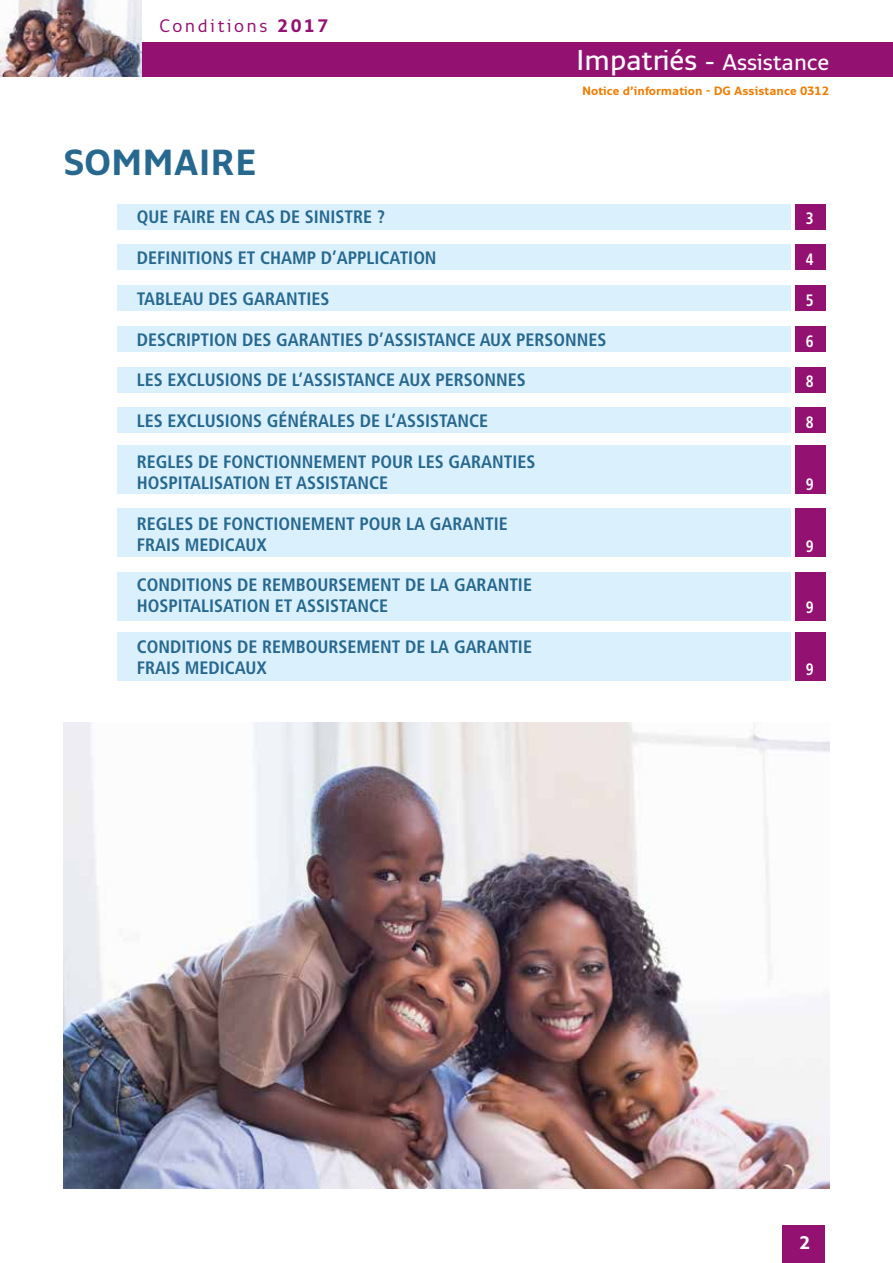
<style>
.page{position:relative;width:893px;height:1263px;background:#fff}
.page>*{position:absolute;margin:0;border:0;box-sizing:border-box;transform-origin:0 0}
.t1{font:700 36px "Monitor";color:#27688f}
.t2{font:600 28.5px "Monitor";color:#fff}
.t3{font:700 18.15px "Monitor";color:#fff}
.t4{font:700 condensed 18px/21px "Frutiger LT Std";color:#27688f}
.t5{font:18px "Monitor";letter-spacing:.14em;color:#931271}
.t6{font:700 condensed 16.5px "Frutiger LT Std";color:#fff;scale:.92 1}
.t7{font:700 12px "Monitor";color:#ef7d00}
.s1{font-weight:700}
.s2{font-size:22.5px}
</style>
<div class="page">
<div style="left:118px;top:204px;width:673px;height:25px;background:#dbf0fd"></div>
<div style="left:795px;top:204px;width:30px;height:25px;background:#931271"></div>
<div style="left:118px;top:245px;width:673px;height:25px;background:#dbf0fd"></div>
<div style="left:795px;top:245px;width:30px;height:25px;background:#931271"></div>
<div style="left:118px;top:285px;width:673px;height:26px;background:#dbf0fd"></div>
<div style="left:795px;top:285px;width:30px;height:26px;background:#931271"></div>
<div style="left:118px;top:326px;width:673px;height:25px;background:#dbf0fd"></div>
<div style="left:795px;top:326px;width:30px;height:25px;background:#931271"></div>
<div style="left:118px;top:368px;width:673px;height:25px;background:#dbf0fd"></div>
<div style="left:795px;top:368px;width:30px;height:25px;background:#931271"></div>
<div style="left:118px;top:408px;width:673px;height:25px;background:#dbf0fd"></div>
<div style="left:795px;top:408px;width:30px;height:25px;background:#931271"></div>
<div style="left:118px;top:445px;width:673px;height:49px;background:#dbf0fd"></div>
<div style="left:795px;top:445px;width:30px;height:49px;background:#931271"></div>
<div style="left:118px;top:508px;width:673px;height:49px;background:#dbf0fd"></div>
<div style="left:795px;top:508px;width:30px;height:49px;background:#931271"></div>
<div style="left:118px;top:572px;width:673px;height:49px;background:#dbf0fd"></div>
<div style="left:118px;top:632px;width:673px;height:49px;background:#dbf0fd"></div>
<div style="left:795px;top:572px;width:30px;height:49px;background:#931271"></div>
<div style="left:795px;top:632px;width:30px;height:49px;background:#931271"></div>
<img style="left:64px;top:723px;width:765px;height:466px">
<div style="left:0;top:43px;width:893px;height:34px;background:#931271"></div>
<div style="left:783px;top:1225px;width:42px;height:38px;background:#931271"></div>
<img style="left:0;top:0;width:141px;height:77px">
<p class="t5" style="left:159px;top:14px;width:171px">Conditions <span class="s1">2017</span></p>
<h2 class="t2" style="left:577px;top:42px;width:254px">Impatriés - <span class="s2">Assistance</span></h2>
<p class="t7" style="left:582px;top:83px;width:248px">Notice d’information - DG Assistance 0312</p>
<h1 class="t1" style="left:64px;top:140px;width:194px">SOMMAIRE</h1>
<p class="t4" style="left:137px;top:206px;width:250px">QUE FAIRE EN CAS DE SINISTRE ?</p>
<p class="t4" style="left:137px;top:247px;width:301px">DEFINITIONS ET CHAMP D’APPLICATION</p>
<p class="t4" style="left:137px;top:288px;width:194px">TABLEAU DES GARANTIES</p>
<p class="t4" style="left:137px;top:329px;width:471px">DESCRIPTION DES GARANTIES D’ASSISTANCE AUX PERSONNES</p>
<p class="t4" style="left:137px;top:370px;width:390px">LES EXCLUSIONS DE L’ASSISTANCE AUX PERSONNES</p>
<p class="t4" style="left:137px;top:410px;width:353px">LES EXCLUSIONS GÉNÉRALES DE L’ASSISTANCE</p>
<p class="t4" style="left:137px;top:451px;width:400px">REGLES DE FONCTIONNEMENT POUR LES GARANTIES<br>HOSPITALISATION ET ASSISTANCE</p>
<p class="t4" style="left:137px;top:513px;width:373px">REGLES DE FONCTIONEMENT POUR LA GARANTIE<br>FRAIS MEDICAUX</p>
<p class="t4" style="left:137px;top:575px;width:397px">CONDITIONS DE REMBOURSEMENT DE LA GARANTIE<br>HOSPITALISATION ET ASSISTANCE</p>
<p class="t4" style="left:137px;top:636px;width:397px">CONDITIONS DE REMBOURSEMENT DE LA GARANTIE<br>FRAIS MEDICAUX</p>
<p class="t6" style="left:806px;top:209px;width:10px">3</p>
<p class="t6" style="left:806px;top:249px;width:10px">4</p>
<p class="t6" style="left:806px;top:290px;width:10px">5</p>
<p class="t6" style="left:806px;top:331px;width:10px">6</p>
<p class="t6" style="left:806px;top:372px;width:10px">8</p>
<p class="t6" style="left:806px;top:413px;width:10px">8</p>
<p class="t6" style="left:806px;top:474px;width:10px">9</p>
<p class="t6" style="left:806px;top:536px;width:10px">9</p>
<p class="t6" style="left:806px;top:598px;width:10px">9</p>
<p class="t6" style="left:806px;top:660px;width:10px">9</p>
<p class="t3" style="left:799px;top:1232px;width:13px">2</p>
</div>
